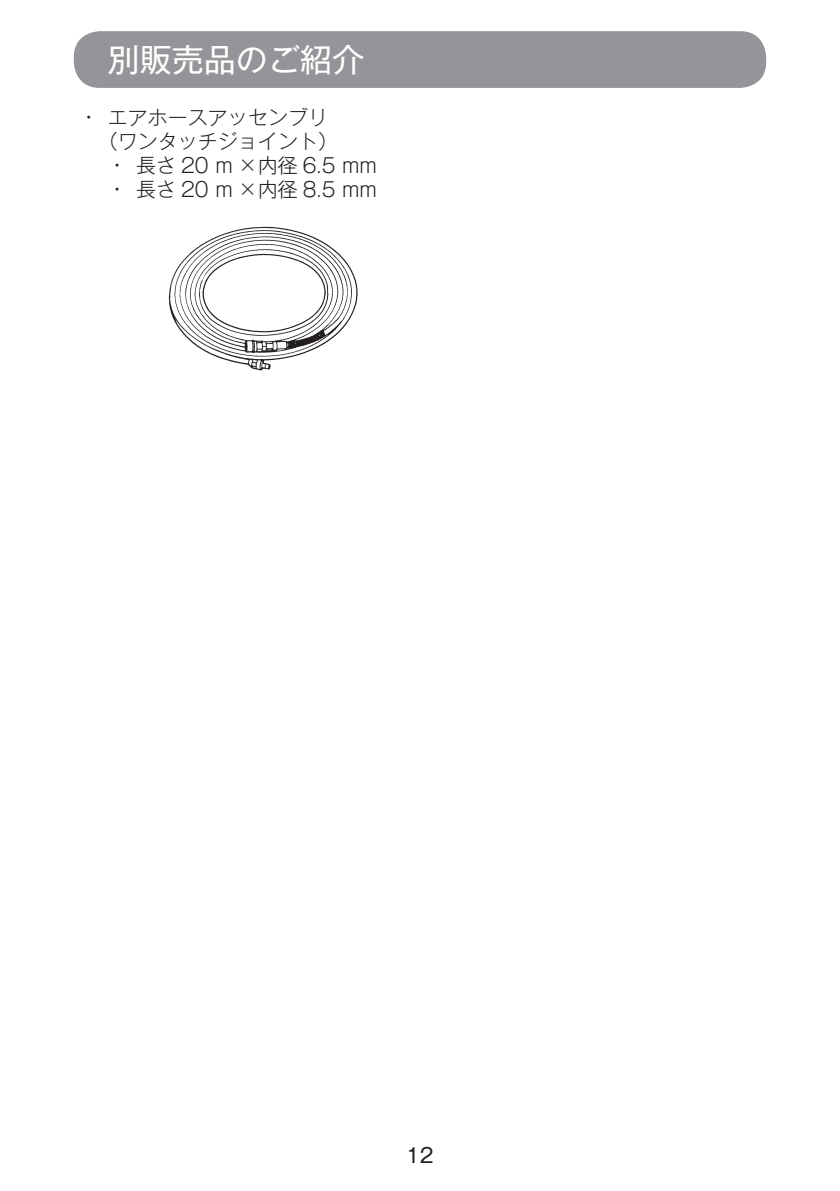
<style>
.page{position:relative;width:840px;height:1191px;background:#fff}
.page>*{position:absolute;margin:0;border:0;box-sizing:border-box;transform-origin:0 0}
.t1{font:32px "Gothic MB101 Pro";color:#fff}
.t2{font:300 20px/24px "Gothic MB101 Pro";color:#231f20}
.t3{font:20px "Gothic MB101 Pro";color:#231f20}
</style>
<div class="page">
<div style="left:74px;top:31px;width:691px;height:57px;background:#939598;border-radius:26px"></div>
<img style="left:168px;top:226px;width:190px;height:145px">
<h1 class="t1" style="left:108px;top:33px;width:258px">別販売品のご紹介</h1>
<p class="t2" style="left:98px;top:103px;width:242px;text-indent:-13px">• エアホースアッセンブリ（ワンタッチジョイント）</p>
<p class="t2" style="left:113px;top:151px;width:265px">• 長さ 20 m ×内径 6.5 mm</p>
<p class="t2" style="left:113px;top:175px;width:265px">• 長さ 20 m ×内径 8.5 mm</p>
<p class="t3" style="left:406px;top:1139px;width:29px">12</p>
</div>
